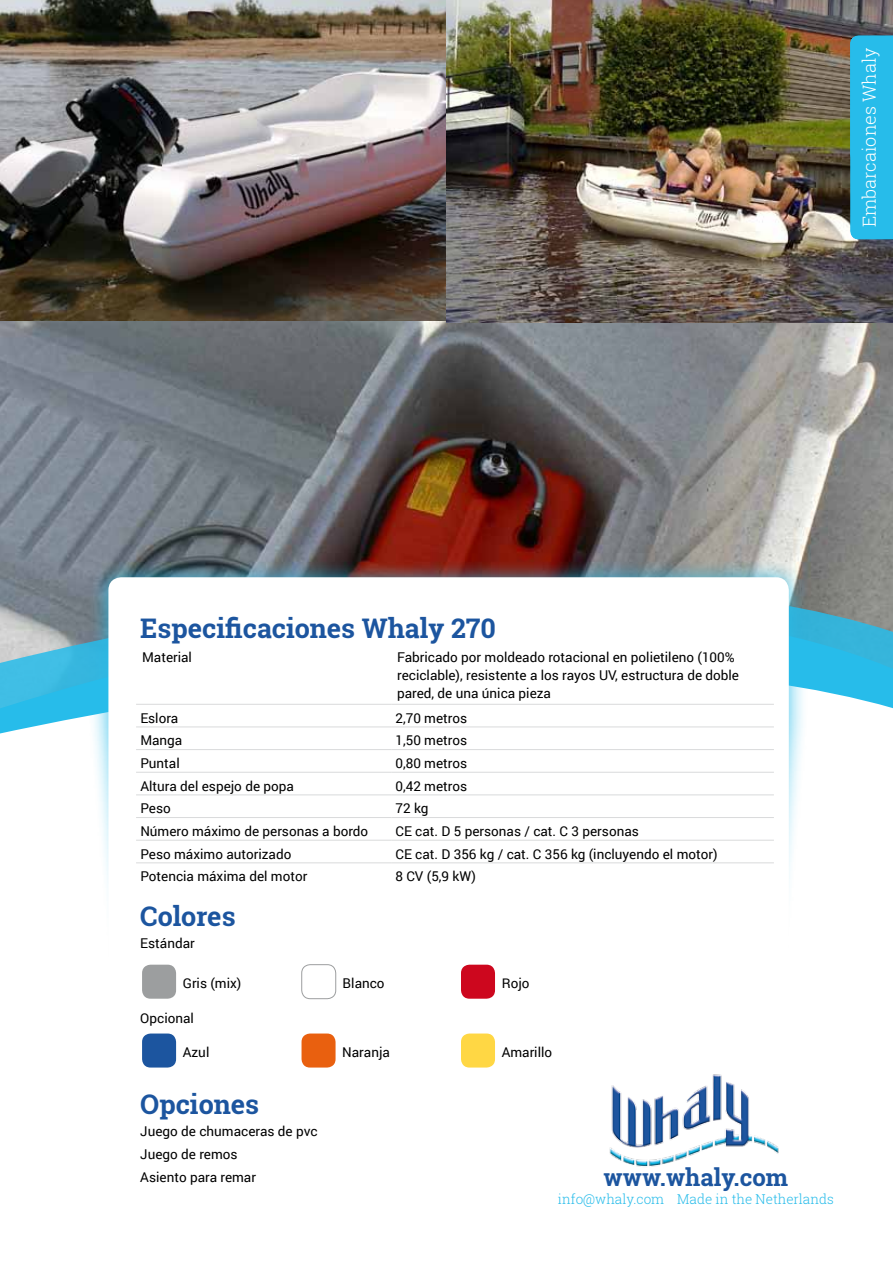
<style>
.page{position:relative;width:893px;height:1263px;background:#fff}
.page>*{position:absolute;margin:0;border:0;box-sizing:border-box;transform-origin:0 0}
.t1{font:700 27px "Roboto Slab";color:#1c559f}
.t2{font:700 24px "Roboto Slab";color:#1c559f}
.t3{font:300 18px "Roboto Slab";color:#fff}
.t4{font:13.5px/18px "Roboto";color:#000}
.t5{font:300 13.5px "Roboto Slab";color:#27bcea}
</style>
<div class="page">
<img style="left:0;top:0;width:893px;height:481px">
<div style="left:847px;top:34px;width:46px;height:207px;background:#27bcea"></div>
<svg style="left:0;top:484px;width:893px;height:109px;background:#7c6b6b"></svg>
<svg style="left:0;top:593px;width:893px;height:141px"></svg>
<div style="left:89px;top:559px;width:719px;height:434px;background:#27bcea;opacity:.75"></div>
<svg style="left:108px;top:577px;width:681px;height:491px"></svg>
<img style="left:608px;top:1067px;width:172px;height:100px">
<hr style="left:136px;top:704px;width:255px;height:1px;background:#d9dadb">
<hr style="left:391px;top:704px;width:383px;height:1px;background:#d9dadb">
<hr style="left:136px;top:727px;width:255px;height:1px;background:#d9dadb">
<hr style="left:391px;top:727px;width:383px;height:1px;background:#d9dadb">
<hr style="left:136px;top:749px;width:255px;height:1px;background:#d9dadb">
<hr style="left:391px;top:749px;width:383px;height:1px;background:#d9dadb">
<hr style="left:136px;top:772px;width:255px;height:1px;background:#d9dadb">
<hr style="left:391px;top:772px;width:383px;height:1px;background:#d9dadb">
<hr style="left:136px;top:795px;width:255px;height:1px;background:#d9dadb">
<hr style="left:391px;top:795px;width:383px;height:1px;background:#d9dadb">
<hr style="left:136px;top:817px;width:255px;height:1px;background:#d9dadb">
<hr style="left:391px;top:817px;width:383px;height:1px;background:#d9dadb">
<hr style="left:136px;top:840px;width:255px;height:1px;background:#d9dadb">
<hr style="left:391px;top:840px;width:383px;height:1px;background:#d9dadb">
<hr style="left:136px;top:862px;width:255px;height:1px;background:#d9dadb">
<hr style="left:391px;top:862px;width:383px;height:1px;background:#d9dadb">
<div style="left:142px;top:965px;width:34px;height:34px;background:#9c9e9f;border-radius:9px"></div>
<div style="left:302px;top:965px;width:34px;height:34px;background:#fff;border-radius:9px"></div>
<div style="left:302px;top:964px;width:34px;height:35px;border:1px solid #9c9e9f;border-radius:9px"></div>
<div style="left:461px;top:965px;width:34px;height:34px;background:#cd071e;border-radius:9px"></div>
<div style="left:142px;top:1033px;width:34px;height:34px;background:#1c559f;border-radius:9px"></div>
<div style="left:302px;top:1033px;width:34px;height:34px;background:#e9600f;border-radius:9px"></div>
<div style="left:461px;top:1033px;width:34px;height:34px;background:#ffd744;border-radius:9px"></div>
<h3 class="t3" style="left:857px;top:227px;width:181px;rotate:-90deg">Embarcaiones Whaly</h3>
<h1 class="t1" style="left:140px;top:609px;width:357px">Especificaciones Whaly 270</h1>
<p class="t4" style="left:142px;top:648px;width:51px">Material</p>
<p class="t4" style="left:397px;top:648px;width:343px">Fabricado por moldeado rotacional en polietileno (100% reciclable), resistente a los rayos UV, estructura de doble pared, de una única pieza</p>
<p class="t4" style="left:140px;top:708px;width:40px">Eslora</p>
<p class="t4" style="left:395px;top:708px;width:73px">2,70 metros</p>
<p class="t4" style="left:140px;top:731px;width:44px">Manga</p>
<p class="t4" style="left:395px;top:731px;width:73px">1,50 metros</p>
<p class="t4" style="left:140px;top:754px;width:41px">Puntal</p>
<p class="t4" style="left:395px;top:754px;width:73px">0,80 metros</p>
<p class="t4" style="left:140px;top:776px;width:155px">Altura del espejo de popa</p>
<p class="t4" style="left:395px;top:776px;width:73px">0,42 metros</p>
<p class="t4" style="left:140px;top:799px;width:32px">Peso</p>
<p class="t4" style="left:395px;top:799px;width:35px">72 kg</p>
<p class="t4" style="left:140px;top:822px;width:229px">Número máximo de personas a bordo</p>
<p class="t4" style="left:395px;top:822px;width:245px">CE cat. D 5 personas / cat. C 3 personas</p>
<p class="t4" style="left:140px;top:844px;width:153px">Peso máximo autorizado</p>
<p class="t4" style="left:395px;top:844px;width:324px">CE cat. D 356 kg / cat. C 356 kg (incluyendo el motor)</p>
<p class="t4" style="left:140px;top:867px;width:169px">Potencia máxima del motor</p>
<p class="t4" style="left:395px;top:867px;width:82px">8 CV (5,9 kW)</p>
<h1 class="t1" style="left:140px;top:897px;width:97px">Colores</h1>
<p class="t4" style="left:140px;top:934px;width:56px">Estándar</p>
<p class="t4" style="left:183px;top:974px;width:60px">Gris (mix)</p>
<p class="t4" style="left:343px;top:974px;width:43px">Blanco</p>
<p class="t4" style="left:502px;top:974px;width:29px">Rojo</p>
<p class="t4" style="left:140px;top:1009px;width:55px">Opcional</p>
<p class="t4" style="left:183px;top:1043px;width:28px">Azul</p>
<p class="t4" style="left:342px;top:1043px;width:49px">Naranja</p>
<p class="t4" style="left:502px;top:1043px;width:52px">Amarillo</p>
<h1 class="t1" style="left:140px;top:1085px;width:120px">Opciones</h1>
<p class="t4" style="left:140px;top:1119px;width:179px;line-height:22.6px">Juego de chumaceras de pvc<br>Juego de remos<br>Asiento para remar</p>
<h2 class="t2" style="left:604px;top:1160px;width:186px">www.whaly.com</h2>
<p class="t5" style="left:558px;top:1189px;width:277px">info@whaly.com Made in the Netherlands</p>
</div>
